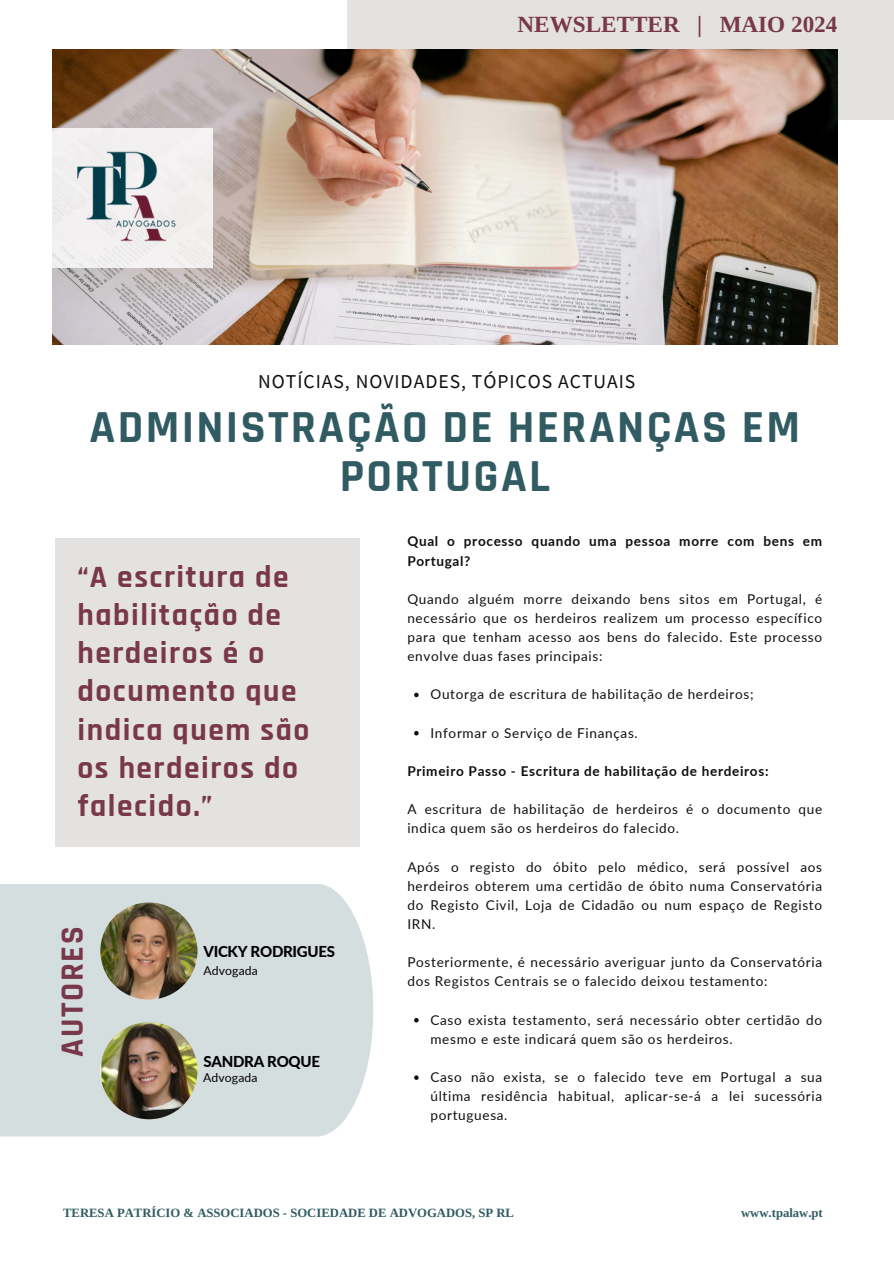
<style>
.page{position:relative;width:894px;height:1264px;background:#fff}
.page>*{position:absolute;margin:0;border:0;box-sizing:border-box;transform-origin:0 0}
.t1{font:700 46.35px/49.5px "Rajdhani";letter-spacing:.05em;color:#315b63;text-align:center}
.t2{font:700 32.85px "Rajdhani";letter-spacing:.05em;color:#783849}
.t3{font:700 31.2px/38.2px "Rajdhani";letter-spacing:.05em;color:#783849}
.t4{font:700 23.25px "Libra Serif Modern";color:#783849}
.t5{font:19.65px "Source Sans Pro";letter-spacing:.05em;color:#100f0e}
.t6{font:800 15px "Lato";letter-spacing:-.02em;color:#000}
.t7{font:13.5px/19.2px "Lato";letter-spacing:.05em;color:#100f0e;text-align:justify}
.t8{font:700 13.5px/19.2px "Lato";letter-spacing:.05em;color:#100f0e}
.t9{font:700 12.75px "Libra Serif Modern";color:#315b63}
.t10{font:12.15px "Lato";letter-spacing:.01em;color:#000}
</style>
<div class="page">
<div style="left:55px;top:538px;width:304px;height:308px;background:#e4e1e1"></div>
<div style="left:347px;top:0;width:546px;height:119px;background:#e4e1e1"></div>
<img style="left:52px;top:50px;width:784px;height:294px">
<div style="left:0;top:128px;width:213px;height:140px;background:linear-gradient(to right,#fcfcfc,#edebea)"></div>
<div style="left:0;top:884px;width:373px;height:252px;background:#d5dedf"></div>
<img style="left:100px;top:902px;width:97px;height:97px;border-radius:50%">
<img style="left:100px;top:1022px;width:97px;height:97px;border-radius:50%">
<img style="left:65px;top:138px;width:133px;height:118px">
<svg style="left:414px;top:692px;width:4px;height:5px"></svg>
<svg style="left:414px;top:731px;width:4px;height:4px"></svg>
<svg style="left:414px;top:1018px;width:4px;height:4px"></svg>
<svg style="left:414px;top:1075px;width:4px;height:4px"></svg>
<p class="t4" style="left:517px;top:11px;width:321px">NEWSLETTER | MAIO 2024</p>
<p class="t5" style="left:258px;top:368px;width:378px">NOTÍCIAS, NOVIDADES, TÓPICOS ACTUAIS</p>
<h1 class="t1" style="left:90px;top:403px;width:712px">ADMINISTRAÇÃO DE HERANÇAS EM<br>PORTUGAL</h1>
<p class="t3" style="left:77px;top:558px;width:233px">“A escritura de habilitação de herdeiros é o documento que indica quem são os herdeiros do falecido.”</p>
<p class="t2" style="left:52px;top:1056px;width:132px;rotate:-90deg">AUTORES</p>
<p class="t6" style="left:203px;top:941px;width:133px">VICKY RODRIGUES</p>
<p class="t10" style="left:203px;top:962px;width:56px">Advogada</p>
<p class="t6" style="left:203px;top:1052px;width:118px">SANDRA ROQUE</p>
<p class="t10" style="left:203px;top:1069px;width:56px">Advogada</p>
<h3 class="t8" style="left:407px;top:531px;width:416px">Qual o processo quando uma pessoa morre com bens em<br>Portugal?</h3>
<h2 class="t7" style="left:407px;top:589px;width:416px">Quando alguém morre deixando bens sitos em Portugal, é necessário que os herdeiros realizem um processo específico para que tenham acesso aos bens do falecido. Este processo envolve duas fases principais:</h2>
<p class="t7" style="left:430px;top:684px;width:324px">Outorga de escritura de habilitação de herdeiros;</p>
<p class="t7" style="left:430px;top:723px;width:209px">Informar o Serviço de Finanças.</p>
<h6 class="t8" style="left:407px;top:761px;width:362px">Primeiro Passo - Escritura de habilitação de herdeiros:</h6>
<p class="t7" style="left:407px;top:799px;width:416px">A escritura de habilitação de herdeiros é o documento que indica quem são os herdeiros do falecido.</p>
<h6 class="t7" style="left:407px;top:856px;width:416px">Após o registo do óbito pelo médico, será possível aos herdeiros obterem uma certidão de óbito numa Conservatória do Registo Civil, Loja de Cidadão ou num espaço de Registo IRN.</h6>
<p class="t7" style="left:407px;top:952px;width:416px">Posteriormente, é necessário averiguar junto da Conservatória dos Registos Centrais se o falecido deixou testamento:</p>
<p class="t7" style="left:430px;top:1009px;width:393px">Caso exista testamento, será necessário obter certidão do mesmo e este indicará quem são os herdeiros.</p>
<p class="t7" style="left:430px;top:1067px;width:393px">Caso não exista, se o falecido teve em Portugal a sua última residência habitual, aplicar-se-á a lei sucessória portuguesa.</p>
<p class="t9" style="left:63px;top:1204px;width:452px">TERESA PATRÍCIO &amp; ASSOCIADOS - SOCIEDADE DE ADVOGADOS, SP RL</p>
<p class="t9" style="left:740px;top:1204px;width:83px">www.tpalaw.pt</p>
</div>
